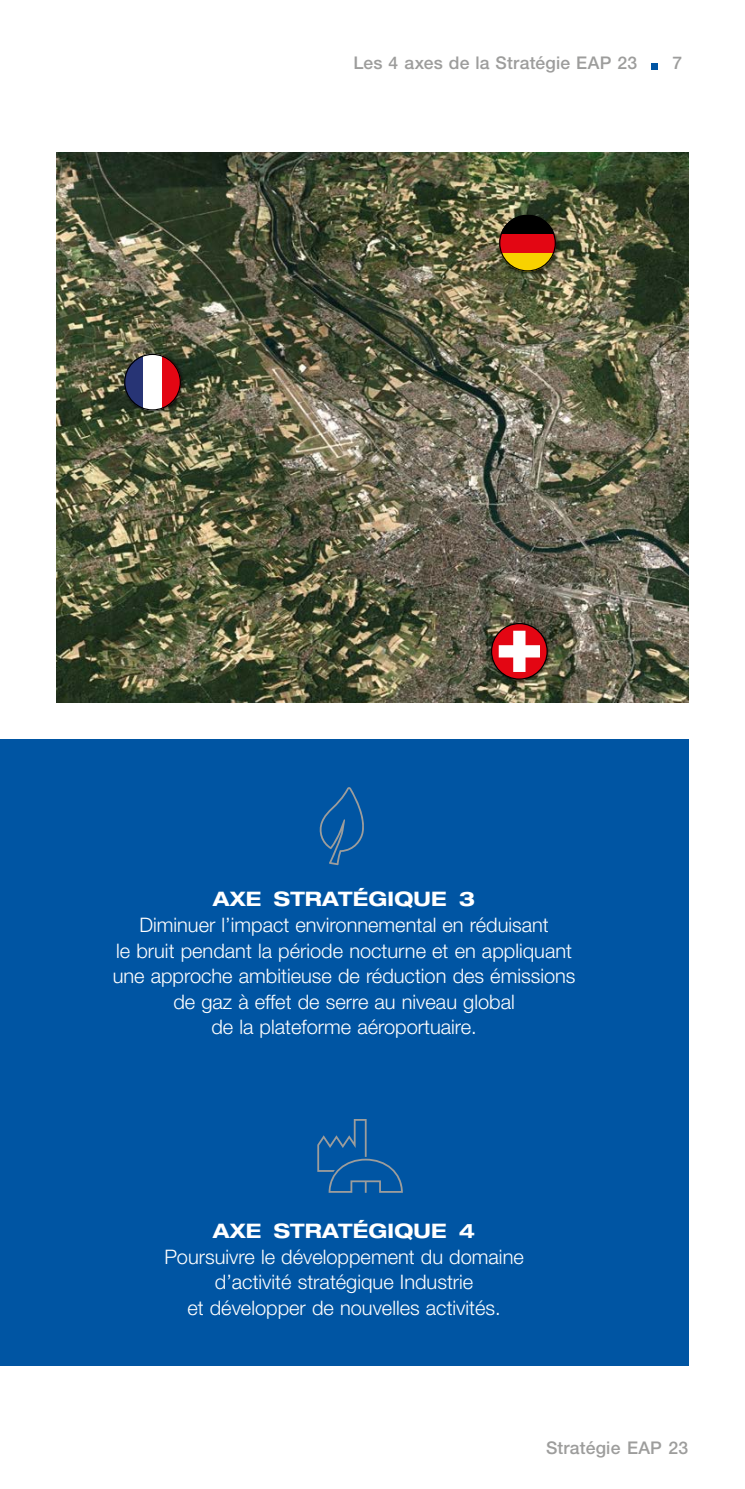
<style>
.page{position:relative;width:745px;height:1489px;background:#fff}
.page>*{position:absolute;margin:0;border:0;box-sizing:border-box;transform-origin:0 0}
.t1{font:300 20px/25.5px "Helvetica Neue LT Std";color:#fff;text-align:center}
.t2{font:700 expanded 20px "Helvetica Neue LT Std";letter-spacing:.01em;color:#fff}
.t3{font:500 17.5px "Helvetica Neue LT Std";letter-spacing:.01em;color:#9d9d9c}
</style>
<div class="page">
<div style="left:0;top:739px;width:687px;height:626px;background:#0055a3"></div>
<svg style="left:319px;top:787px;width:45px;height:78px"></svg>
<svg style="left:317px;top:1119px;width:85px;height:73px"></svg>
<img style="left:57px;top:152px;width:630px;height:550px">
<div style="left:489px;top:621px;width:63px;height:63px;background:#000;opacity:.5"></div>
<svg style="left:490px;top:623px;width:57px;height:56px"></svg>
<div style="left:122px;top:352px;width:63px;height:63px;background:#000;opacity:.5"></div>
<svg style="left:124px;top:354px;width:57px;height:56px"></svg>
<div style="left:497px;top:213px;width:63px;height:63px;background:#000;opacity:.5"></div>
<svg style="left:499px;top:215px;width:56px;height:56px;background:#8e3f12"></svg>
<svg style="left:651px;top:63px;width:6px;height:6px"></svg>
<p class="t3" style="left:353px;top:53px;width:285px">Les 4 axes de la Stratégie EAP 23</p>
<p class="t3" style="left:672px;top:53px;width:11px">7</p>
<p class="t2" style="left:213px;top:886px;width:264px">AXE STRATÉGIQUE 3</p>
<p class="t1" style="left:113px;top:911px;width:464px">Diminuer l’impact environnemental en réduisant<br>le bruit pendant la période nocturne et en appliquant une approche ambitieuse de réduction des émissions de gaz à effet de serre au niveau global<br>de la plateforme aéroportuaire.</p>
<p class="t2" style="left:213px;top:1218px;width:264px">AXE STRATÉGIQUE 4</p>
<p class="t1" style="left:164px;top:1243px;width:360px">Poursuivre le développement du domaine d’activité stratégique Industrie<br>et développer de nouvelles activités.</p>
<p class="t3" style="left:545px;top:1436px;width:144px">Stratégie EAP 23</p>
</div>
